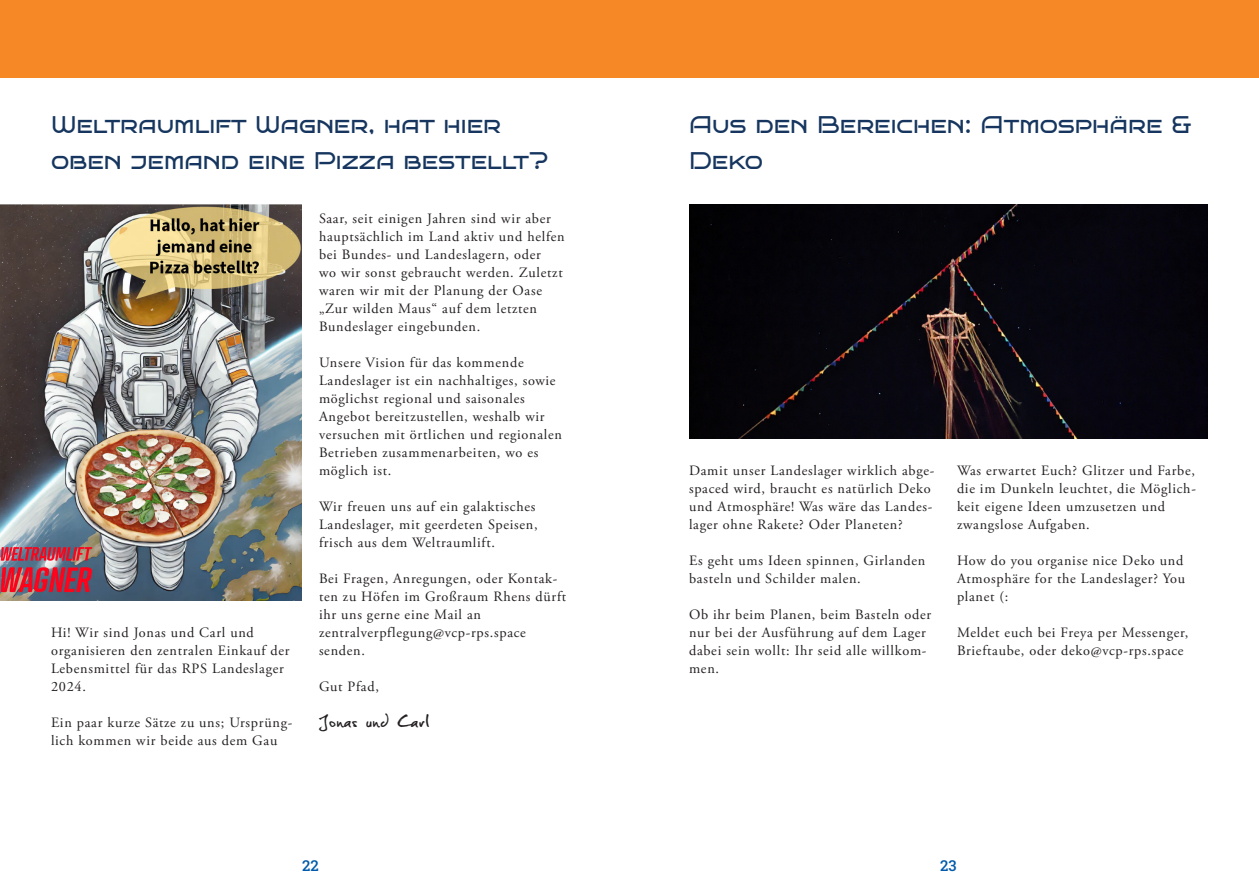
<style>
.page{position:relative;width:1259px;height:893px;background:#fff}
.page>*{position:absolute;margin:0;border:0;box-sizing:border-box;transform-origin:0 0}
.Subline{font:24px/36px "Bruno Ace SC";color:#16365f}
.Unterschrift{font:24px "Christopherhand";letter-spacing:.05em;color:#231f20}
.t1{font:15px "Roboto Slab";color:#015aaa}
.Unterschrift-2{font:14.25px/18px "Adobe Garamond Pro";letter-spacing:.05em;color:#231f20}
</style>
<div class="page">
<div style="left:0;top:0;width:629px;height:77px;background:#f68926"></div>
<div style="left:629px;top:0;width:630px;height:77px;background:#f68926"></div>
<img style="left:0;top:205px;width:302px;height:395px">
<img style="left:689px;top:205px;width:519px;height:234px">
<p class="Subline" style="left:51px;top:107px;width:499px">Weltraumlift Wagner, hat hier oben jemand eine Pizza bestellt?</p>
<p class="Unterschrift-2" style="left:51px;top:624px;width:240px">Hi! Wir sind Jonas und Carl und organisieren den zentralen Einkauf der<br>Lebensmittel für das RPS Landeslager<br>2024.</p>
<p class="Unterschrift-2" style="left:51px;top:714px;width:243px">Ein paar kurze Sätze zu uns; Ursprüng&shy;lich kommen wir beide aus dem Gau</p>
<p class="Unterschrift-2" style="left:319px;top:210px;width:247px">Saar, seit einigen Jahren sind wir aber hauptsächlich im Land aktiv und helfen bei Bundes- und Landeslagern, oder<br>wo wir sonst gebraucht werden. Zuletzt waren wir mit der Planung der Oase „Zur wilden Maus“ auf dem letzten Bundeslager eingebunden.</p>
<p class="Unterschrift-2" style="left:319px;top:354px;width:244px">Unsere Vision für das kommende Landeslager ist ein nachhaltiges, sowie möglichst regional und saisonales Angebot bereitzustellen, weshalb wir versuchen mit örtlichen und regionalen Betrieben zusammenarbeiten, wo es möglich ist.</p>
<p class="Unterschrift-2" style="left:319px;top:498px;width:220px">Wir freuen uns auf ein galaktisches<br>Landeslager, mit geerdeten Speisen, frisch aus dem Weltraumlift.</p>
<p class="Unterschrift-2" style="left:319px;top:570px;width:249px">Bei Fragen, Anregungen, oder Kontak&shy;ten zu Höfen im Großraum Rhens dürft ihr uns gerne eine Mail an zentralverpflegung@vcp-rps.space senden.</p>
<p class="Unterschrift-2" style="left:319px;top:678px;width:61px">Gut Pfad,</p>
<p class="Unterschrift" style="left:319px;top:710px;width:112px">Jonas und Carl</p>
<p class="Subline" style="left:689px;top:107px;width:504px">Aus den Bereichen: Atmosphäre &amp;<br>Deko</p>
<p class="Unterschrift-2" style="left:689px;top:462px;width:247px">Damit unser Landeslager wirklich abge&shy;spaced wird, braucht es natürlich Deko und Atmosphäre! Was wäre das Landes&shy;lager ohne Rakete? Oder Planeten?</p>
<p class="Unterschrift-2" style="left:689px;top:552px;width:238px">Es geht ums Ideen spinnen, Girlanden basteln und Schilder malen.</p>
<p class="Unterschrift-2" style="left:689px;top:606px;width:243px">Ob ihr beim Planen, beim Basteln oder nur bei der Ausführung auf dem Lager dabei sein wollt: Ihr seid alle willkom&shy;men.</p>
<p class="Unterschrift-2" style="left:957px;top:462px;width:240px">Was erwartet Euch? Glitzer und Farbe, die im Dunkeln leuchtet, die Möglich&shy;keit eigene Ideen umzusetzen und zwangslose Aufgaben.</p>
<p class="Unterschrift-2" style="left:957px;top:552px;width:230px">How do you organise nice Deko und<br>Atmosphäre for the Landeslager? You planet (:</p>
<p class="Unterschrift-2" style="left:957px;top:624px;width:233px">Meldet euch bei Freya per Messenger,<br>Brieftaube, oder deko@vcp-rps.space</p>
<p class="t1" style="left:302px;top:855px;width:18px">22</p>
<p class="t1" style="left:940px;top:855px;width:18px">23</p>
</div>
